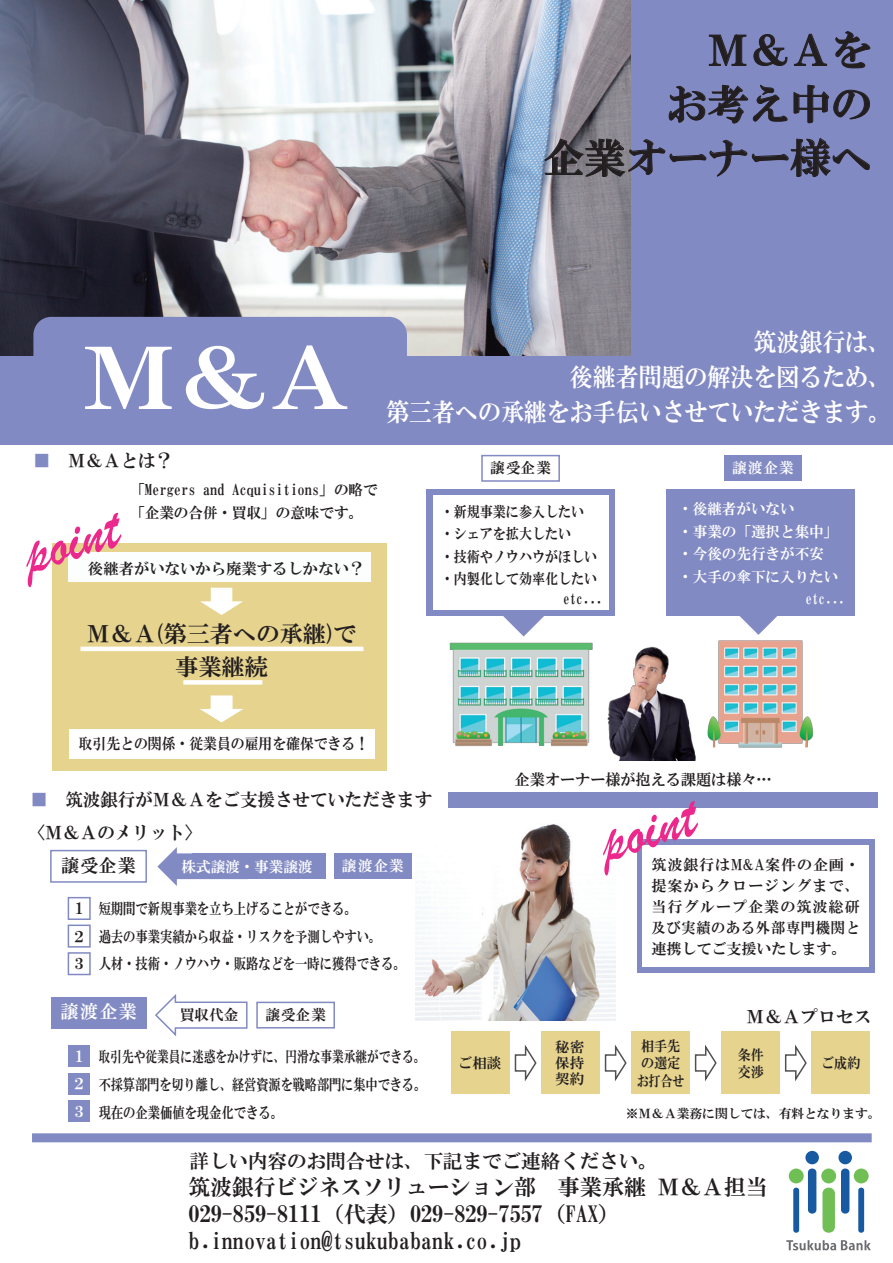
<style>
.page{position:relative;width:893px;height:1263px;background:#fff}
.page>*{position:absolute;margin:0;border:0;box-sizing:border-box;transform-origin:0 0}
.t1{font:83.85px "HGP Mincho E";color:#fff;scale:1.45 1}
.t2{font:63.3px "Brush Script";color:#ed288c}
.t3{font:41.1px/53.8px "HG Mincho E";color:#231f20;text-align:right}
.t4{font:25.5px/34.5px "HG Mincho E";color:#fff;text-align:right;scale:.9 1}
.t5{font:23.25px/33px "HGS Mincho E";color:#231f20;text-align:center}
.t6{font:22.5px/27px "HG Mincho E";color:#231f20;scale:.96 1}
.t7{font:19.5px "HG Mincho E";color:#231f20}
.t8{font:18.6px "HG Mincho E";color:#fff}
.t9{font:18.6px "HG Mincho E";color:#231f20}
.t10{font:18px "HG Mincho E";color:#231f20}
.t11{font:17.85px "HG Mincho E";color:#231f20}
.t12{font:15.6px "HG Mincho E";color:#231f20}
.t13{font:15.3px/27.8px "HG Mincho E";color:#231f20;text-align:justify;scale:.76 1}
.t14{font:15.3px/27.8px "HG Mincho E";color:#231f20;scale:.8 1}
.t15{font:15.3px/27.6px "HG Mincho E";color:#231f20}
.t16{font:15.3px "HG Mincho E";color:#231f20;scale:.9 1}
.t17{font:15.3px/27.8px "HG Mincho E";color:#fff}
.t18{font:15px/21px "HGS Mincho E";letter-spacing:.06em;color:#231f20;text-align:justify}
.t19{font:15px/22.5px "HG Mincho E";color:#fff}
.t20{font:15px/22.5px "HG Mincho E";color:#231f20}
.t21{font:15px/22.5px "HG Mincho E";color:#231f20;scale:.87 1}
.t22{font:14.55px/17.4px "HG Mincho E";color:#231f20;scale:.9 1}
.t23{font:14.55px/15.9px "HG Mincho E";color:#231f20;text-align:justify}
.t24{font:12.75px "HGS Mincho E";color:#231f20}
.s1{color:#828ac3}
</style>
<div class="page">
<img style="left:415px;top:824px;width:200px;height:197px">
<img style="left:607px;top:646px;width:89px;height:114px">
<div style="left:0;top:0;width:893px;height:445px;background:#828ac3"></div>
<img style="left:0;top:0;width:630px;height:355px">
<div style="left:33px;top:317px;width:374px;height:121px;background:#828ac3;border-radius:18px"></div>
<svg style="left:709px;top:34px;width:79px;height:32px"></svg>
<svg style="left:794px;top:33px;width:33px;height:33px"></svg>
<svg style="left:835px;top:31px;width:35px;height:38px"></svg>
<svg style="left:669px;top:84px;width:118px;height:39px"></svg>
<svg style="left:793px;top:84px;width:77px;height:40px"></svg>
<svg style="left:544px;top:137px;width:325px;height:40px"></svg>
<div style="left:52px;top:543px;width:334px;height:228px;background:#e6d38e"></div>
<svg style="left:200px;top:588px;width:43px;height:27px"></svg>
<svg style="left:200px;top:696px;width:43px;height:26px"></svg>
<div style="left:68px;top:553px;width:302px;height:29px;background:#fcfefe"></div>
<hr style="left:81px;top:647px;width:282px;height:4px;background:#fff">
<div style="left:183px;top:680px;width:79px;height:5px;background:#fff"></div>
<div style="left:69px;top:729px;width:305px;height:29px;background:#fff"></div>
<img style="left:449px;top:642px;width:144px;height:105px">
<div style="left:481px;top:455px;width:79px;height:27px;border:2px solid #828ac3"></div>
<div style="left:426px;top:489px;width:189px;height:127px;background:#828ac3"></div>
<div style="left:433px;top:496px;width:175px;height:114px;background:#fff"></div>
<svg style="left:503px;top:616px;width:41px;height:20px"></svg>
<div style="left:724px;top:455px;width:77px;height:26px;background:#828ac3"></div>
<div style="left:667px;top:489px;width:188px;height:126px;background:#828ac3"></div>
<svg style="left:733px;top:615px;width:51px;height:20px"></svg>
<img style="left:688px;top:640px;width:125px;height:108px">
<div style="left:637px;top:839px;width:237px;height:133px;background:#828ac3"></div>
<div style="left:643px;top:845px;width:226px;height:122px;background:#fff"></div>
<div style="left:51px;top:997px;width:95px;height:31px;background:#828ac3"></div>
<div style="left:68px;top:1045px;width:22px;height:22px;background:#828ac3"></div>
<div style="left:68px;top:1073px;width:22px;height:21px;background:#828ac3"></div>
<div style="left:68px;top:1100px;width:22px;height:22px;background:#828ac3"></div>
<svg style="left:155px;top:994px;width:93px;height:42px"></svg>
<div style="left:50px;top:850px;width:97px;height:33px;border:2px solid #828ac3"></div>
<div style="left:68px;top:897px;width:23px;height:23px;border:2px solid #828ac3"></div>
<div style="left:68px;top:924px;width:23px;height:23px;border:2px solid #828ac3"></div>
<div style="left:68px;top:952px;width:23px;height:23px;border:2px solid #828ac3"></div>
<svg style="left:157px;top:847px;width:91px;height:39px"></svg>
<div style="left:451px;top:1032px;width:59px;height:62px;background:#e6d38e"></div>
<svg style="left:514px;top:1044px;width:23px;height:37px"></svg>
<div style="left:541px;top:1032px;width:59px;height:62px;background:#e6d38e"></div>
<svg style="left:604px;top:1045px;width:23px;height:36px"></svg>
<div style="left:631px;top:1032px;width:59px;height:62px;background:#e6d38e"></div>
<svg style="left:694px;top:1044px;width:23px;height:37px"></svg>
<div style="left:722px;top:1032px;width:58px;height:62px;background:#e6d38e"></div>
<svg style="left:784px;top:1044px;width:23px;height:37px"></svg>
<div style="left:812px;top:1032px;width:58px;height:62px;background:#e6d38e"></div>
<div style="left:334px;top:853px;width:77px;height:26px;background:#828ac3"></div>
<div style="left:256px;top:1002px;width:79px;height:26px;border:2px solid #828ac3"></div>
<div style="left:192px;top:853px;width:134px;height:26px;background:#828ac3"></div>
<div style="left:448px;top:792px;width:429px;height:15px;background:#828ac3"></div>
<div style="left:32px;top:1133px;width:840px;height:9px;background:#828ac3"></div>
<svg style="left:789px;top:1151px;width:80px;height:82px"></svg>
<svg style="left:786px;top:1240px;width:85px;height:10px"></svg>
<h3 class="t3" style="left:543px;top:23px;width:331px">Ｍ＆Ａを<br>お考え中の<br>企業オーナー様へ</h3>
<h1 class="t1" style="left:84px;top:335px;width:185px">M＆A</h1>
<p class="t4" style="left:570px;top:325px;width:358px">筑波銀行は、<br>後継者問題の解決を図るため、</p>
<p class="t4" style="left:386px;top:394px;width:562px">第三者への承継をお手伝いさせていただきます。</p>
<p class="t10" style="left:33px;top:451px;width:141px"><span class="s1">■</span>　Ｍ＆Ａとは？</p>
<p class="t20" style="left:116px;top:478px;width:263px;text-indent:15px">「Mergers and Acquisitions」の略で　 「企業の合併・買収」の意味です。</p>
<h2 class="t2" style="left:10px;top:516px;width:101px;rotate:-18deg">point</h2>
<p class="t15" style="left:88px;top:554px;width:278px">後継者がいないから廃業するしかない？</p>
<p class="t5" style="left:87px;top:617px;width:271px">Ｍ＆Ａ(第三者への承継)で事業継続</p>
<p class="t20" style="left:490px;top:456px;width:62px">譲受企業</p>
<p class="t21" style="left:441px;top:500px;width:181px">・新規事業に参入したい・シェアを拡大したい<br>・技術やノウハウがほしい・内製化して効率化したい</p>
<p class="t21" style="left:563px;top:587px;width:61px">etc...　</p>
<p class="t19" style="left:732px;top:456px;width:63px">譲渡企業</p>
<p class="t19" style="left:678px;top:497px;width:162px">・後継者がいない<br>・事業の「選択と集中」・今後の先行きが不安・大手の傘下に入りたい</p>
<p class="t16" style="left:79px;top:735px;width:324px">取引先との関係・従業員の雇用を確保できる！</p>
<p class="t12" style="left:515px;top:771px;width:259px">企業オーナー様が抱える課題は様々…</p>
<p class="t10" style="left:31px;top:791px;width:403px"><span class="s1">■</span>　筑波銀行がＭ＆Ａをご支援させていただきます</p>
<p class="t10" style="left:28px;top:824px;width:176px">〈Ｍ＆Ａのメリット〉</p>
<p class="t9" style="left:61px;top:856px;width:76px">譲受企業</p>
<p class="t14" style="left:99px;top:894px;width:385px">短期間で新規事業を立ち上げることができる。<br>過去の事業実績から収益・リスクを予測しやすい。<br>人材・技術・ノウハウ・販路などを一時に獲得できる。</p>
<p class="t19" style="left:342px;top:854px;width:63px">譲渡企業</p>
<p class="t19" style="left:182px;top:855px;width:132px">株式譲渡・事業譲渡</p>
<p class="t15" style="left:71px;top:895px;width:17px">1<br>２<br>３</p>
<p class="t8" style="left:60px;top:1002px;width:78px">譲渡企業</p>
<p class="t13" style="left:99px;top:1043px;width:432px">取引先や従業員に迷惑をかけずに、円滑な事業承継ができる。不採算部門を切り離し、経営資源を戦略部門に集中できる。現在の企業価値を現金化できる。</p>
<p class="t20" style="left:265px;top:1003px;width:62px">譲受企業</p>
<p class="t20" style="left:180px;top:1004px;width:60px">買収代金</p>
<p class="t17" style="left:71px;top:1042px;width:17px">1<br>２<br>３</p>
<p class="t23" style="left:458px;top:1055px;width:45px">ご相談</p>
<h2 class="t2" style="left:587px;top:804px;width:101px;rotate:-18deg">point</h2>
<p class="t18" style="left:651px;top:854px;width:210px">筑波銀行はM&amp;A案件の企画・提案からクロージングまで、当行グループ企業の筑波総研及び実績のある外部専門機関と連携してご支援いたします。</p>
<p class="t11" style="left:746px;top:1007px;width:127px">Ｍ＆Ａプロセス</p>
<p class="t23" style="left:555px;top:1039px;width:31px">秘密保持契約</p>
<p class="t22" style="left:637px;top:1037px;width:54px">相手先の選定お打合せ</p>
<p class="t22" style="left:738px;top:1045px;width:30px">条件交渉</p>
<p class="t22" style="left:821px;top:1054px;width:45px">ご成約</p>
<p class="t24" style="left:626px;top:1107px;width:256px">※Ｍ＆Ａ業務に関しては、有料となります。</p>
<p class="t7" style="left:190px;top:1151px;width:470px">詳しい内容のお問合せは、下記までご連絡ください。</p>
<p class="t6" style="left:189px;top:1173px;width:605px">筑波銀行ビジネスソリューション部 事業承継 Ｍ＆Ａ担当<br>029-859-8111（代表）029-829-7557（FAX）b.innovation@tsukubabank.co.jp</p>
</div>
